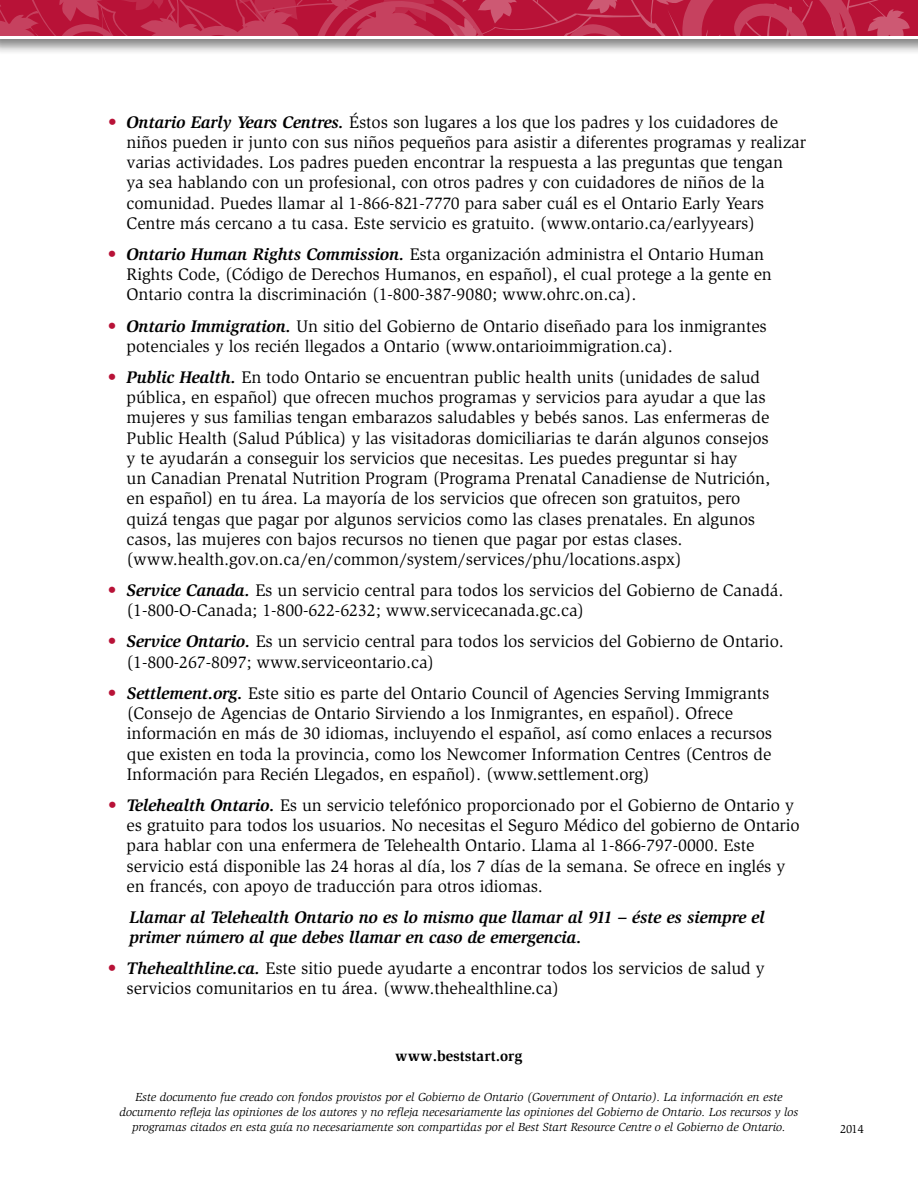
<style>
.page{position:relative;width:918px;height:1188px;background:#fff}
.page>*{position:absolute;margin:0;border:0;box-sizing:border-box;transform-origin:0 0}
.t1{font:17.25px/20.2px "Slimbach";letter-spacing:-.005em;color:#000}
.t2{font:italic 700 17.25px/20.2px "Slimbach";letter-spacing:-.005em;color:#000}
.t3{font:700 15px "Slimbach";color:#000}
.t4{font:italic 12px/15px "Slimbach";color:#000;text-align:center}
.t5{font:12px "Slimbach";color:#000}
.s1{color:#b81237}
.s2{font-weight:700;font-style:italic}
</style>
<div class="page">
<div style="left:0;top:0;width:918px;height:56px;background:#000;opacity:.5"></div>
<svg style="left:0;top:0;width:918px;height:36px;background:#bd2647"></svg>
<hr style="left:0;top:36px;width:918px;height:3px;background:#fff">
<p class="t1" style="left:127px;top:112px;width:681px;text-indent:-19px"><span class="s1">•</span> <span class="s2">Ontario Early Years Centres.</span> Éstos son lugares a los que los padres y los cuidadores de niños pueden ir junto con sus niños pequeños para asistir a diferentes programas y realizar varias actividades. Los padres pueden encontrar la respuesta a las preguntas que tengan<br>ya sea hablando con un profesional, con otros padres y con cuidadores de niños de la comunidad. Puedes llamar al 1-866-821-7770 para saber cuál es el Ontario Early Years Centre más cercano a tu casa. Este servicio es gratuito. (www.ontario.ca/earlyyears)</p>
<p class="t1" style="left:127px;top:244px;width:647px;text-indent:-19px"><span class="s1">•</span> <span class="s2">Ontario Human Rights Commission.</span> Esta organización administra el Ontario Human<br>Rights Code, (Código de Derechos Humanos, en español), el cual protege a la gente en<br>Ontario contra la discriminación (1-800-387-9080; www.ohrc.on.ca).</p>
<p class="t1" style="left:127px;top:316px;width:642px;text-indent:-19px"><span class="s1">•</span> <span class="s2">Ontario Immigration.</span> Un sitio del Gobierno de Ontario diseñado para los inmigrantes potenciales y los recién llegados a Ontario (www.ontarioimmigration.ca).</p>
<p class="t1" style="left:127px;top:367px;width:645px;text-indent:-19px"><span class="s1">•</span> <span class="s2">Public Health.</span> En todo Ontario se encuentran public health units (unidades de salud pública, en español) que ofrecen muchos programas y servicios para ayudar a que las mujeres y sus familias tengan embarazos saludables y bebés sanos. Las enfermeras de Public Health (Salud Pública) y las visitadoras domiciliarias te darán algunos consejos y te ayudarán a conseguir los servicios que necesitas. Les puedes preguntar si hay<br>un Canadian Prenatal Nutrition Program (Programa Prenatal Canadiense de Nutrición, en español) en tu área. La mayoría de los servicios que ofrecen son gratuitos, pero quizá tengas que pagar por algunos servicios como las clases prenatales. En algunos casos, las mujeres con bajos recursos no tienen que pagar por estas clases. (www.health.gov.on.ca/en/common/system/services/phu/locations.aspx)</p>
<p class="t1" style="left:127px;top:580px;width:658px;text-indent:-19px"><span class="s1">•</span> <span class="s2">Service Canada.</span> Es un servicio central para todos los servicios del Gobierno de Canadá. (1-800-O-Canada; 1-800-622-6232; www.servicecanada.gc.ca)</p>
<p class="t1" style="left:127px;top:632px;width:659px;text-indent:-19px"><span class="s1">•</span> <span class="s2">Service Ontario.</span> Es un servicio central para todos los servicios del Gobierno de Ontario. (1-800-267-8097; www.serviceontario.ca)</p>
<p class="t1" style="left:127px;top:683px;width:647px;text-indent:-19px"><span class="s1">•</span> <span class="s2">Settlement.org.</span> Este sitio es parte del Ontario Council of Agencies Serving Immigrants (Consejo de Agencias de Ontario Sirviendo a los Inmigrantes, en español). Ofrece información en más de 30 idiomas, incluyendo el español, así como enlaces a recursos que existen en toda la provincia, como los Newcomer Information Centres (Centros de Información para Recién Llegados, en español). (www.settlement.org)</p>
<p class="t1" style="left:127px;top:795px;width:675px;text-indent:-19px"><span class="s1">•</span> <span class="s2">Telehealth Ontario.</span> Es un servicio telefónico proporcionado por el Gobierno de Ontario y es gratuito para todos los usuarios. No necesitas el Seguro Médico del gobierno de Ontario para hablar con una enfermera de Telehealth Ontario. Llama al 1-866-797-0000. Este servicio está disponible las 24 horas al día, los 7 días de la semana. Se ofrece en inglés y en francés, con apoyo de traducción para otros idiomas.</p>
<p class="t2" style="left:129px;top:907px;width:637px">Llamar al Telehealth Ontario no es lo mismo que llamar al 911 – éste es siempre el primer número al que debes llamar en caso de emergencia.</p>
<p class="t1" style="left:127px;top:958px;width:640px;text-indent:-19px"><span class="s1">•</span> <span class="s2">Thehealthline.ca.</span> Este sitio puede ayudarte a encontrar todos los servicios de salud y servicios comunitarios en tu área. (www.thehealthline.ca)</p>
<p class="t3" style="left:395px;top:1047px;width:129px">www.beststart.org</p>
<p class="t4" style="left:119px;top:1090px;width:681px">Este documento fue creado con fondos provistos por el Gobierno de Ontario (Government of Ontario). La información en este documento refleja las opiniones de los autores y no refleja necesariamente las opiniones del Gobierno de Ontario. Los recursos y los programas citados en esta guía no necesariamente son compartidas por el Best Start Resource Centre o el Gobierno de Ontario.</p>
<p class="t5" style="left:840px;top:1122px;width:25px">2014</p>
</div>
